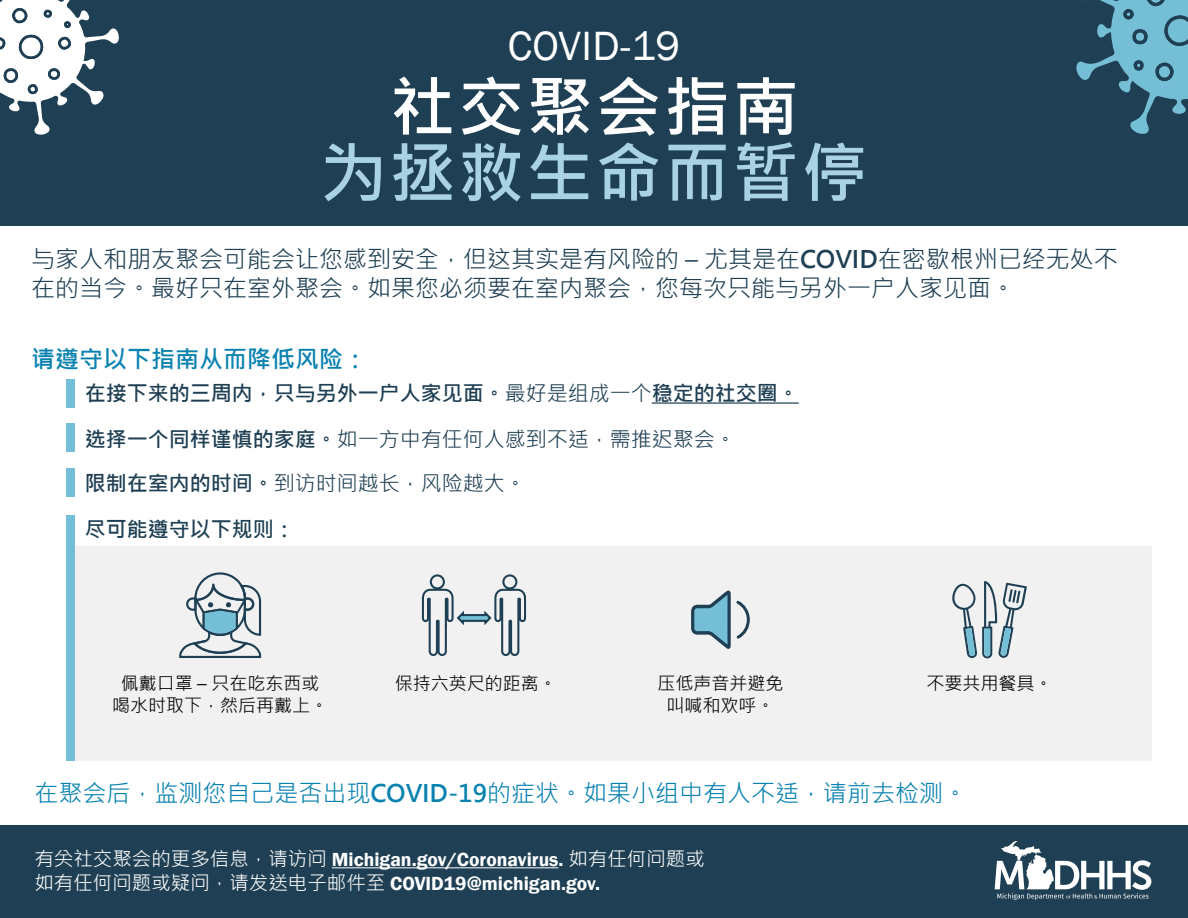
<style>
.page{position:relative;width:1188px;height:918px;background:#fff}
.page>*{position:absolute;margin:0;border:0;box-sizing:border-box;transform-origin:0 0}
.t1{font:700 66px "Microsoft Jheng Hei";letter-spacing:.04em;color:#a9d3e3}
.t2{font:700 66px "Microsoft Jheng Hei";letter-spacing:.04em;color:#fff}
.t3{font:42px "Franklin Gothic";letter-spacing:.01em;color:#fff}
.t4{font:24px/28.8px "Microsoft Jheng Hei";color:#1f4054}
.t5{font:24px "Microsoft Jheng Hei";color:#0a82b0}
.t6{font:700 24px "Microsoft Jheng Hei";color:#0a82b0}
.t7{font:21px "Microsoft Jheng Hei";color:#1f4054}
.t8{font:700 21px "Microsoft Jheng Hei";color:#1f4054}
.t9{font:600 19.5px/23.4px "Franklin Gothic";color:#fff}
.t10{font:18px "Microsoft Jheng Hei";color:#000}
.s1{font-weight:700}
.s2{font-weight:400}
.s3{font-family:"Microsoft Jheng Hei";font-weight:400}
</style>
<div class="page">
<div style="left:0;top:0;width:1188px;height:226px;background:#1f4054"></div>
<div style="left:0;top:825px;width:1188px;height:93px;background:#1f4054"></div>
<svg style="left:1076px;top:0;width:112px;height:134px"></svg>
<div style="left:1134px;top:31px;width:12px;height:12px;background:#75bfd6;border-radius:50%"></div>
<div style="left:1133px;top:29px;width:15px;height:15px;border:3px solid #1f4054;border-radius:50%"></div>
<div style="left:1123px;top:9px;width:11px;height:11px;border:3px solid #1f4054;border-radius:50%"></div>
<div style="left:1134px;top:60px;width:10px;height:11px;border:3px solid #1f4054;border-radius:3px"></div>
<svg style="left:995px;top:841px;width:156px;height:59px"></svg>
<hr style="left:332px;top:867px;width:226px;height:1px;background:#fff">
<svg style="left:0;top:0;width:119px;height:135px"></svg>
<div style="left:64px;top:21px;width:7px;height:7px;border:3px solid #1f4054;border-radius:2px"></div>
<hr style="left:652px;top:402px;width:147px;height:2px;background:#1f4054">
<div style="left:66px;top:379px;width:9px;height:29px;background:#75bfd6"></div>
<div style="left:66px;top:423px;width:9px;height:28px;background:#75bfd6"></div>
<div style="left:66px;top:468px;width:9px;height:29px;background:#75bfd6"></div>
<div style="left:66px;top:546px;width:1085px;height:215px;background:#f1f1f2"></div>
<svg style="left:179px;top:572px;width:82px;height:86px"></svg>
<svg style="left:421px;top:574px;width:106px;height:82px"></svg>
<svg style="left:691px;top:591px;width:59px;height:58px"></svg>
<div style="left:66px;top:515px;width:9px;height:246px;background:#75bfd6"></div>
<svg style="left:952px;top:581px;width:75px;height:77px"></svg>
<h2 class="t3" style="left:508px;top:20px;width:174px">COVID-19</h2>
<h1 class="t2" style="left:389px;top:66px;width:411px">社交聚会指南</h1>
<h1 class="t1" style="left:321px;top:132px;width:548px">为拯救生命而暂停</h1>
<p class="t4" style="left:31px;top:245px;width:1088px">与家人和朋友聚会可能会让您感到安全，但这其实是有风险的 – 尤其是在<span class="s1">COVID</span>在密歇根州已经无处不在的当今。最好只在室外聚会。如果您必须要在室内聚会，您每次只能与另外一户人家见面。</p>
<p class="t6" style="left:31px;top:344px;width:337px">请遵守以下指南从而降低风险：</p>
<p class="t8" style="left:85px;top:380px;width:715px">在接下来的三周内，只与另外一户人家见面。<span class="s2">最好是组成一个</span>稳定的社交圈。</p>
<p class="t7" style="left:85px;top:426px;width:652px"><span class="s1">选择一个同样谨慎的家庭。</span>如一方中有任何人感到不适，需推迟聚会。</p>
<p class="t7" style="left:85px;top:470px;width:443px"><span class="s1">限制在室内的时间。</span>到访时间越长，风险越大。</p>
<p class="t8" style="left:85px;top:516px;width:212px">尽可能遵守以下规则：</p>
<p class="t10" style="left:121px;top:672px;width:200px">佩戴口罩 – 只在吃东西或</p>
<p class="t10" style="left:395px;top:672px;width:163px">保持六英尺的距离。</p>
<p class="t10" style="left:112px;top:694px;width:217px">喝水时取下，然后再戴上。</p>
<p class="t10" style="left:657px;top:672px;width:127px">压低声音并避免</p>
<p class="t10" style="left:927px;top:672px;width:127px">不要共用餐具。</p>
<p class="t10" style="left:666px;top:694px;width:109px">叫喊和欢呼。</p>
<p class="t5" style="left:34px;top:778px;width:934px">在聚会后，监测您自己是否出现<span class="s1">COVID-19</span>的症状。如果小组中有人不适，请前去检测。</p>
<p class="t9" style="left:34px;top:848px;width:672px"><span class="s3">有关社交聚会的更多信息，请访问</span> Michigan.gov/Coronavirus. <span class="s3">如有任何问题或如有任何问题或疑问，请发送电子邮件至</span> COVID19@michigan.gov.</p>
</div>
